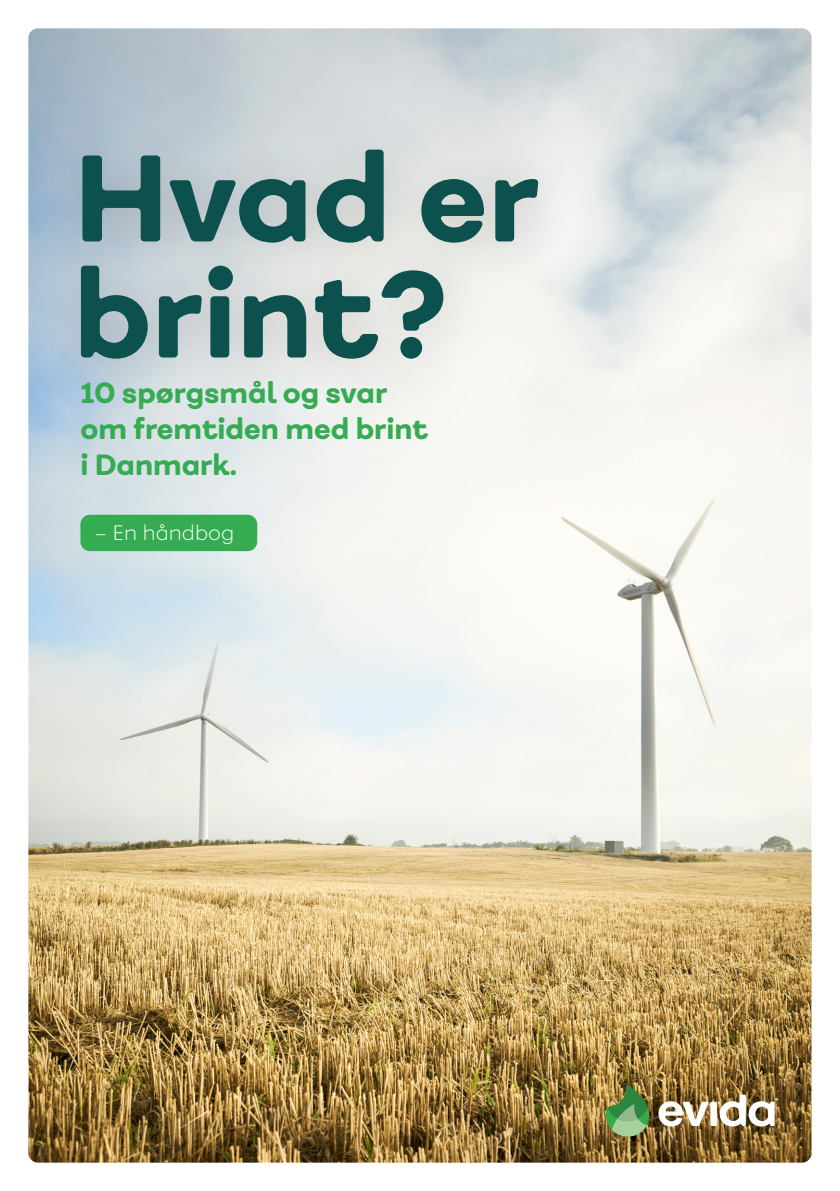
<style>
.page{position:relative;width:840px;height:1191px;background:#fff}
.page>*{position:absolute;margin:0;border:0;box-sizing:border-box;transform-origin:0 0}
.t1{font:800 117.8px/116px "Fibra One Alt";color:#0c514e}
.t2{font:800 28px/36px "Fibra One Alt";color:#35ab52}
.t3{font:200 20px "Fibra One Alt";color:#fff}
</style>
<div class="page">
<img style="left:28px;top:28px;width:783px;height:1134px">
<svg style="left:605px;top:1084px;width:46px;height:52px;background:#759555"></svg>
<svg style="left:658px;top:1101px;width:50px;height:25px"></svg>
<div style="left:710px;top:1101px;width:6px;height:25px;background:#fff"></div>
<svg style="left:719px;top:1094px;width:55px;height:32px"></svg>
<div style="left:40px;top:111px;width:544px;height:295px;background:#000;opacity:.15"></div>
<div style="left:80px;top:515px;width:177px;height:36px;background:#35ab52;border-radius:10px"></div>
<h1 class="t1" style="left:73px;top:139px;width:467px">Hvad er brint?</h1>
<p class="t2" style="left:80px;top:374px;width:349px">10 spørgsmål og svar om fremtiden med brint i Danmark.</p>
<p class="t3" style="left:94px;top:521px;width:141px">– En håndbog</p>
</div>
